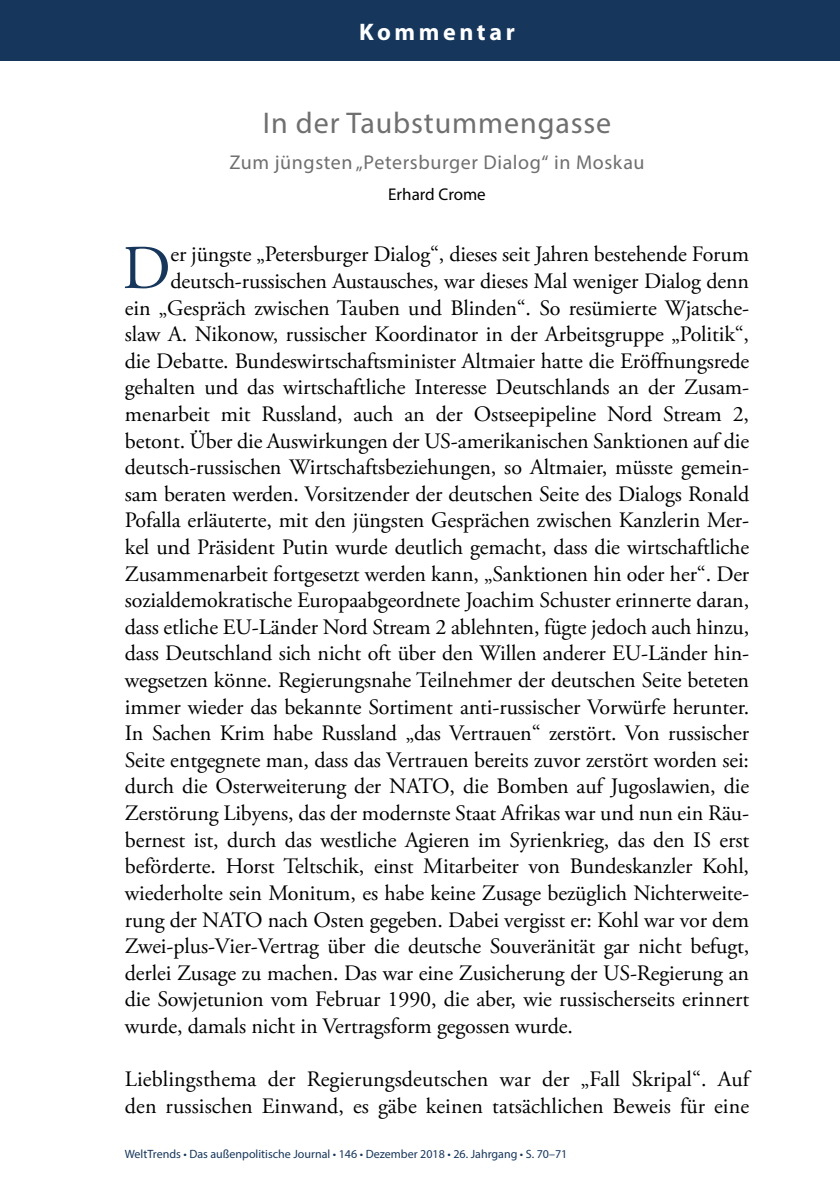
<style>
.page{position:relative;width:840px;height:1191px;background:#fff}
.page>*{position:absolute;margin:0;border:0;box-sizing:border-box;transform-origin:0 0}
.t1{font:62.2px "Adobe Garamond Pro";color:#16365b}
.t2{font:30px "Myriad Pro";letter-spacing:.03em;color:#706f6f}
.t3{font:700 24px "Myriad Pro";letter-spacing:.15em;color:#fff}
.t4{font:22px/26.6px "Adobe Garamond Pro";letter-spacing:-.005em;color:#000}
.t5{font:20px "Myriad Pro";letter-spacing:.03em;color:#706f6f}
.t6{font:17px "Myriad Pro";color:#000}
.t7{font:12px "Myriad Pro";color:#16365b}
</style>
<div class="page">
<div style="left:0;top:0;width:839px;height:61px;background:#16365b"></div>
<hr style="left:839px;top:940px;width:1px;height:172px;background:#d8e4f3">
<p class="t3" style="left:359px;top:16px;width:157px">Kommentar</p>
<h2 class="t2" style="left:262px;top:105px;width:350px">In der Taubstummengasse</h2>
<p class="t5" style="left:229px;top:150px;width:416px">Zum jüngsten „Petersburger Dialog“ in Moskau</p>
<p class="t6" style="left:388px;top:184px;width:99px">Erhard Crome</p>
<h1 class="t1" style="left:122px;top:231px;width:50px">D</h1>
<p class="t4" style="left:170px;top:242px;width:580px">er jüngste „Petersburger Dialog“, dieses seit Jahren bestehende Forum</p>
<p class="t4" style="left:170px;top:268px;width:580px">deutsch-russischen Austausches, war dieses Mal weniger Dialog denn</p>
<p class="t4" style="left:125px;top:295px;width:625px">ein „Gespräch zwischen Tauben und Blinden“. So resümierte Wjatsche-</p>
<p class="t4" style="left:125px;top:322px;width:625px">slaw A. Nikonow, russischer Koordinator in der Arbeitsgruppe „Politik“,</p>
<p class="t4" style="left:125px;top:348px;width:625px">die Debatte. Bundeswirtschaftsminister Altmaier hatte die Eröffnungsrede</p>
<p class="t4" style="left:125px;top:375px;width:625px">gehalten und das wirtschaftliche Interesse Deutschlands an der Zusam-</p>
<p class="t4" style="left:125px;top:401px;width:625px">menarbeit mit Russland, auch an der Ostseepipeline Nord Stream 2,</p>
<p class="t4" style="left:125px;top:428px;width:625px">betont. Über die Auswirkungen der US-amerikanischen Sanktionen auf die</p>
<p class="t4" style="left:125px;top:455px;width:625px">deutsch-russischen Wirtschaftsbeziehungen, so Altmaier, müsste gemein-</p>
<p class="t4" style="left:125px;top:481px;width:625px">sam beraten werden. Vorsitzender der deutschen Seite des Dialogs Ronald</p>
<p class="t4" style="left:125px;top:508px;width:625px">Pofalla erläuterte, mit den jüngsten Gesprächen zwischen Kanzlerin Mer-</p>
<p class="t4" style="left:125px;top:534px;width:625px">kel und Präsident Putin wurde deutlich gemacht, dass die wirtschaftliche</p>
<p class="t4" style="left:125px;top:561px;width:625px">Zusammenarbeit fortgesetzt werden kann, „Sanktionen hin oder her“. Der</p>
<p class="t4" style="left:125px;top:587px;width:625px">sozialdemokratische Europaabgeordnete Joachim Schuster erinnerte daran,</p>
<p class="t4" style="left:125px;top:614px;width:625px">dass etliche EU-Länder Nord Stream 2 ablehnten, fügte jedoch auch hinzu,</p>
<p class="t4" style="left:125px;top:641px;width:625px">dass Deutschland sich nicht oft über den Willen anderer EU-Länder hin-</p>
<p class="t4" style="left:125px;top:667px;width:625px">wegsetzen könne. Regierungsnahe Teilnehmer der deutschen Seite beteten</p>
<p class="t4" style="left:125px;top:694px;width:625px">immer wieder das bekannte Sortiment anti-russischer Vorwürfe herunter.</p>
<p class="t4" style="left:125px;top:720px;width:625px">In Sachen Krim habe Russland „das Vertrauen“ zerstört. Von russischer</p>
<p class="t4" style="left:125px;top:747px;width:625px">Seite entgegnete man, dass das Vertrauen bereits zuvor zerstört worden sei:</p>
<p class="t4" style="left:125px;top:774px;width:625px">durch die Osterweiterung der NATO, die Bomben auf Jugoslawien, die</p>
<p class="t4" style="left:125px;top:800px;width:625px">Zerstörung Libyens, das der modernste Staat Afrikas war und nun ein Räu-</p>
<p class="t4" style="left:125px;top:827px;width:625px">bernest ist, durch das westliche Agieren im Syrienkrieg, das den IS erst</p>
<p class="t4" style="left:125px;top:853px;width:625px">beförderte. Horst Teltschik, einst Mitarbeiter von Bundeskanzler Kohl,</p>
<p class="t4" style="left:125px;top:880px;width:625px">wiederholte sein Monitum, es habe keine Zusage bezüglich Nichterweite-</p>
<p class="t4" style="left:125px;top:907px;width:625px">rung der NATO nach Osten gegeben. Dabei vergisst er: Kohl war vor dem</p>
<p class="t4" style="left:125px;top:933px;width:625px">Zwei-plus-Vier-Vertrag über die deutsche Souveränität gar nicht befugt,</p>
<p class="t4" style="left:125px;top:960px;width:625px">derlei Zusage zu machen. Das war eine Zusicherung der US-Regierung an</p>
<p class="t4" style="left:125px;top:986px;width:625px">die Sowjetunion vom Februar 1990, die aber, wie russischerseits erinnert</p>
<p class="t4" style="left:125px;top:1013px;width:449px">wurde, damals nicht in Vertragsform gegossen wurde.</p>
<p class="t4" style="left:125px;top:1066px;width:625px">Lieblingsthema der Regierungsdeutschen war der „Fall Skripal“. Auf den russischen Einwand, es gäbe keinen tatsächlichen Beweis für eine</p>
<p class="t7" style="left:125px;top:1146px;width:444px">WeltTrends • Das außenpolitische Journal • 146 • Dezember 2018 • 26. Jahrgang • S. 70–71</p>
</div>
